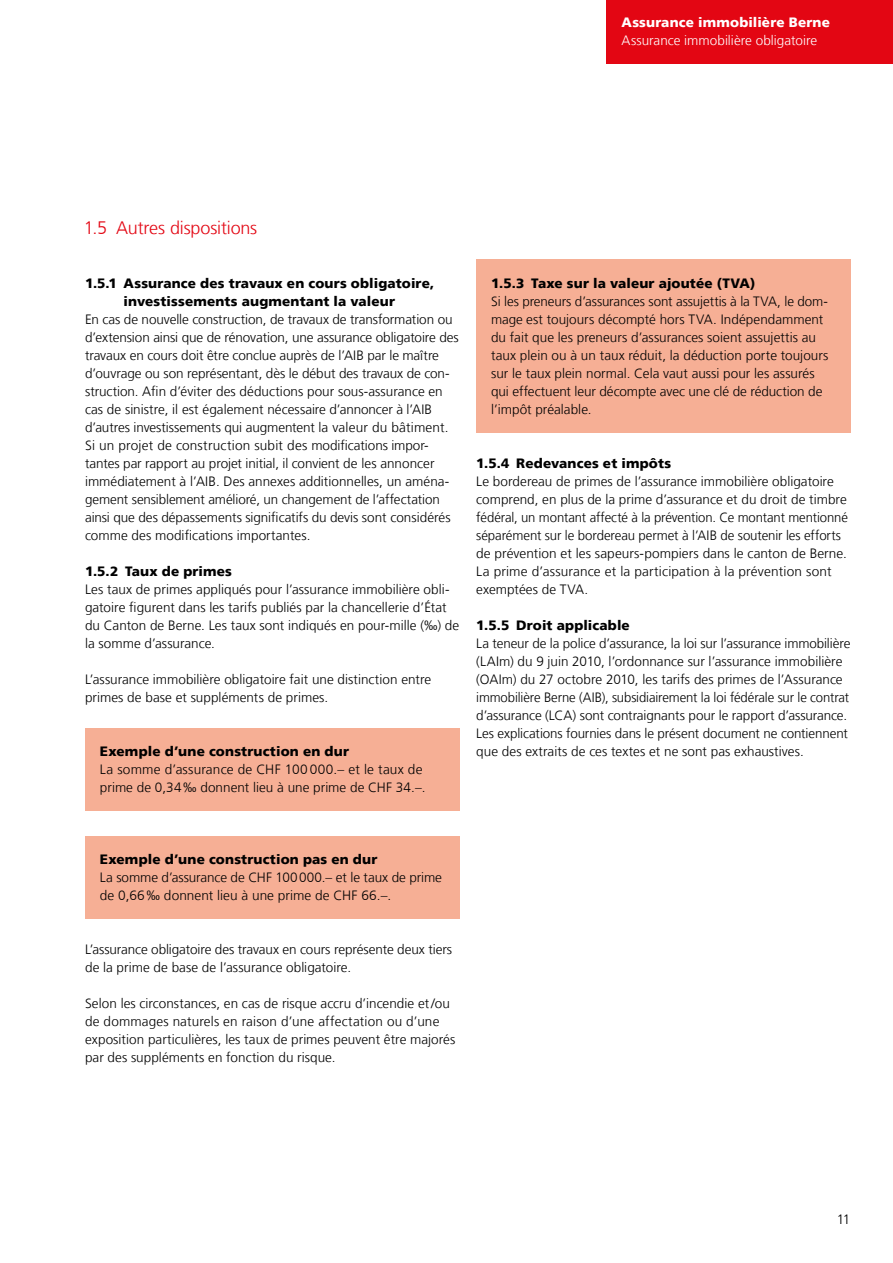
<style>
.page{position:relative;width:893px;height:1263px;background:#fff}
.page>*{position:absolute;margin:0;border:0;box-sizing:border-box;transform-origin:0 0}
.t1{font:300 18px "Frutiger LT";letter-spacing:-.01em;color:#e30613}
.t2{font:300 13.5px/18px "Frutiger LT";color:#000}
.t3{font:900 13.5px/18px "Frutiger LT";letter-spacing:.01em;color:#000;text-align:center}
.t4{font:300 13.5px "Frutiger LT";color:#fff}
.t5{font:900 13.5px "Frutiger LT";letter-spacing:.01em;color:#fff}
</style>
<div class="page">
<div style="left:85px;top:728px;width:374px;height:82px;background:#f6af95"></div>
<div style="left:85px;top:836px;width:374px;height:82px;background:#f6af95"></div>
<div style="left:476px;top:259px;width:374px;height:173px;background:#f6af95"></div>
<div style="left:607px;top:0;width:286px;height:64px;background:#e30613"></div>
<p class="t5" style="left:621px;top:14px;width:210px">Assurance immobilière Berne</p>
<p class="t4" style="left:621px;top:33px;width:197px">Assurance immobilière obligatoire</p>
<h1 class="t1" style="left:84px;top:218px;width:175px">1.5 Autres dispositions</h1>
<p class="t3" style="left:85px;top:275px;width:351px">1.5.1 Assurance des travaux en cours obligatoire, investissements augmentant la valeur</p>
<p class="t2" style="left:85px;top:311px;width:375px">En cas de nouvelle construction, de travaux de transformation ou d’extension ainsi que de rénovation, une assurance obligatoire des travaux en cours doit être conclue auprès de l’AIB par le maître d’ouvrage ou son représentant, dès le début des travaux de con&shy;struction. Afin d’éviter des déductions pour sous-assurance en cas de sinistre, il est également nécessaire d’annoncer à l’AIB d’autres investissements qui augmentent la valeur du bâtiment.<br>Si un projet de construction subit des modifications impor&shy;tantes par rapport au projet initial, il convient de les annoncer immédiatement à l’AIB. Des annexes additionnelles, un aména&shy;gement sensiblement amélioré, un changement de l’affectation ainsi que des dépassements significatifs du devis sont considérés comme des modifications importantes.</p>
<p class="t3" style="left:85px;top:563px;width:149px">1.5.2 Taux de primes</p>
<p class="t2" style="left:85px;top:581px;width:376px">Les taux de primes appliqués pour l’assurance immobilière obli&shy;gatoire figurent dans les tarifs publiés par la chancellerie d’État du Canton de Berne. Les taux sont indiqués en pour-mille (‰) de la somme d’assurance.</p>
<p class="t2" style="left:85px;top:671px;width:348px">L’assurance immobilière obligatoire fait une distinction entre primes de base et suppléments de primes.</p>
<p class="t3" style="left:491px;top:275px;width:266px">1.5.3 Taxe sur la valeur ajoutée (TVA)</p>
<p class="t2" style="left:491px;top:293px;width:339px">Si les preneurs d’assurances sont assujettis à la TVA, le dom&shy;mage est toujours décompté hors TVA. Indépendamment du fait que les preneurs d’assurances soient assujettis au taux plein ou à un taux réduit, la déduction porte toujours sur le taux plein normal. Cela vaut aussi pour les assurés qui effectuent leur décompte avec une clé de réduction de l’impôt préalable.</p>
<p class="t3" style="left:476px;top:455px;width:196px">1.5.4 Redevances et impôts</p>
<p class="t2" style="left:476px;top:473px;width:373px">Le bordereau de primes de l’assurance immobilière obligatoire comprend, en plus de la prime d’assurance et du droit de timbre fédéral, un montant affecté à la prévention. Ce montant mentionné séparément sur le bordereau permet à l’AIB de soutenir les efforts de prévention et les sapeurs-pompiers dans le canton de Berne.<br>La prime d’assurance et la participation à la prévention sont exemptées de TVA.</p>
<p class="t3" style="left:476px;top:617px;width:155px">1.5.5 Droit applicable</p>
<p class="t2" style="left:476px;top:635px;width:376px">La teneur de la police d’assurance, la loi sur l’assurance immobilière (LAIm) du 9 juin 2010, l’ordonnance sur l’assurance immobilière (OAIm) du 27 octobre 2010, les tarifs des primes de l’Assurance immobilière Berne (AIB), subsidiairement la loi fédérale sur le contrat d’assurance (LCA) sont contraignants pour le rapport d’assurance.<br>Les explications fournies dans le présent document ne contiennent</p>
<p class="t3" style="left:100px;top:743px;width:251px">Exemple d’une construction en dur</p>
<p class="t2" style="left:476px;top:743px;width:329px">que des extraits de ces textes et ne sont pas exhaustives.</p>
<p class="t2" style="left:100px;top:761px;width:327px">La somme d’assurance de CHF 100 000.– et le taux de prime de 0,34‰ donnent lieu à une prime de CHF 34.–.</p>
<p class="t3" style="left:100px;top:851px;width:279px">Exemple d’une construction pas en dur</p>
<p class="t2" style="left:100px;top:869px;width:344px">La somme d’assurance de CHF 100000.– et le taux de prime de 0,66‰ donnent lieu à une prime de CHF 66.–.</p>
<p class="t2" style="left:85px;top:941px;width:369px">L’assurance obligatoire des travaux en cours représente deux tiers de la prime de base de l’assurance obligatoire.</p>
<p class="t2" style="left:85px;top:995px;width:372px">Selon les circonstances, en cas de risque accru d’incendie et/ou de dommages naturels en raison d’une affectation ou d’une exposition particulières, les taux de primes peuvent être majorés par des suppléments en fonction du risque.</p>
<p class="t2" style="left:837px;top:1211px;width:15px">11</p>
</div>
